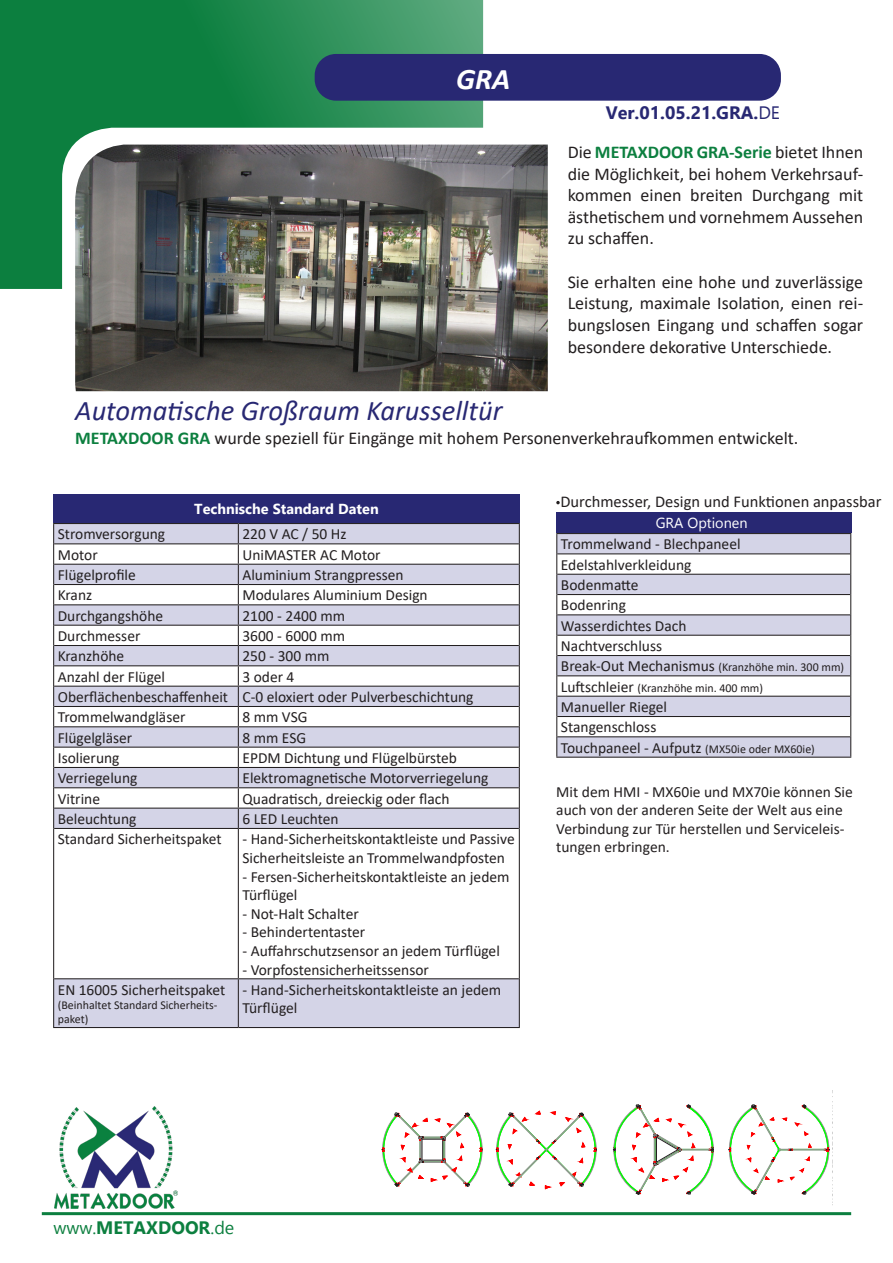
<style>
.page{position:relative;width:893px;height:1263px;background:#fff}
.page>*{position:absolute;margin:0;border:0;box-sizing:border-box;transform-origin:0 0}
.t1{font:italic 700 30px "Calibri";color:#fff}
.t2{font:italic 28.5px "Calibri";color:#282873}
.t3{font:18px/21.6px "Calibri";color:#231f20;text-align:justify}
.t4{font:700 18px "Gadugi";color:#282873}
.t5{font:700 18px "Gadugi";color:#0c7f3f}
.t6{font:16.5px "Calibri";color:#231f20}
.t7{font:15.6px/18.6px "Calibri";color:#231f20}
.t8{font:700 14.55px "Gadugi";color:#fff}
.t9{font:14.55px "Gadugi";color:#fff}
.t10{font:12px/14.4px "Calibri";color:#231f20}
.s1{font-weight:400}
.s2{font-weight:700;color:#0c7f3f}
.s3{font-size:12px}
.s4{font-size:15.6px}
</style>
<div class="page">
<svg style="left:0;top:0;width:483px;height:289px;background:#34945f"></svg>
<div style="left:315px;top:54px;width:466px;height:47px;background:#282873;border-radius:21px"></div>
<img style="left:75px;top:145px;width:473px;height:246px">
<svg style="left:54px;top:524px;width:465px;height:503px"></svg>
<hr style="left:53px;top:523px;width:185px;height:1px;background:#231f20">
<hr style="left:238px;top:523px;width:282px;height:1px;background:#231f20">
<hr style="left:54px;top:543px;width:184px;height:1px;background:#231f20">
<hr style="left:238px;top:543px;width:281px;height:1px;background:#231f20">
<hr style="left:54px;top:564px;width:184px;height:1px;background:#231f20">
<hr style="left:238px;top:564px;width:281px;height:1px;background:#231f20">
<hr style="left:54px;top:584px;width:184px;height:1px;background:#231f20">
<hr style="left:238px;top:584px;width:281px;height:1px;background:#231f20">
<hr style="left:54px;top:604px;width:184px;height:1px;background:#231f20">
<hr style="left:238px;top:604px;width:281px;height:1px;background:#231f20">
<hr style="left:54px;top:625px;width:184px;height:1px;background:#231f20">
<hr style="left:238px;top:625px;width:281px;height:1px;background:#231f20">
<hr style="left:54px;top:645px;width:184px;height:1px;background:#231f20">
<hr style="left:238px;top:645px;width:281px;height:1px;background:#231f20">
<hr style="left:54px;top:665px;width:184px;height:1px;background:#231f20">
<hr style="left:238px;top:665px;width:281px;height:1px;background:#231f20">
<hr style="left:54px;top:686px;width:184px;height:1px;background:#231f20">
<hr style="left:238px;top:686px;width:281px;height:1px;background:#231f20">
<hr style="left:54px;top:706px;width:184px;height:1px;background:#231f20">
<hr style="left:238px;top:706px;width:281px;height:1px;background:#231f20">
<hr style="left:54px;top:726px;width:184px;height:1px;background:#231f20">
<hr style="left:238px;top:726px;width:281px;height:1px;background:#231f20">
<hr style="left:54px;top:747px;width:184px;height:1px;background:#231f20">
<hr style="left:238px;top:747px;width:281px;height:1px;background:#231f20">
<hr style="left:54px;top:767px;width:184px;height:1px;background:#231f20">
<hr style="left:238px;top:767px;width:281px;height:1px;background:#231f20">
<hr style="left:54px;top:787px;width:184px;height:1px;background:#231f20">
<hr style="left:238px;top:787px;width:281px;height:1px;background:#231f20">
<hr style="left:54px;top:808px;width:184px;height:1px;background:#231f20">
<hr style="left:238px;top:808px;width:281px;height:1px;background:#231f20">
<hr style="left:54px;top:828px;width:184px;height:1px;background:#231f20">
<hr style="left:238px;top:828px;width:281px;height:1px;background:#231f20">
<hr style="left:54px;top:978px;width:184px;height:1px;background:#231f20">
<hr style="left:238px;top:978px;width:281px;height:1px;background:#231f20">
<hr style="left:53px;top:1027px;width:185px;height:1px;background:#231f20">
<hr style="left:238px;top:1027px;width:282px;height:1px;background:#231f20">
<svg style="left:53px;top:524px;width:1px;height:304px"></svg>
<svg style="left:238px;top:524px;width:1px;height:304px"></svg>
<svg style="left:519px;top:524px;width:1px;height:304px"></svg>
<hr style="left:53px;top:828px;width:1px;height:151px;background:#231f20">
<hr style="left:238px;top:829px;width:1px;height:149px;background:#231f20">
<hr style="left:519px;top:828px;width:1px;height:151px;background:#231f20">
<hr style="left:53px;top:979px;width:1px;height:48px;background:#231f20">
<hr style="left:238px;top:979px;width:1px;height:48px;background:#231f20">
<hr style="left:519px;top:979px;width:1px;height:48px;background:#231f20">
<div style="left:53px;top:494px;width:467px;height:29px;background:#282873"></div>
<svg style="left:729px;top:1104px;width:100px;height:91px"></svg>
<svg style="left:381px;top:1110px;width:216px;height:79px"></svg>
<svg style="left:613px;top:1104px;width:101px;height:91px"></svg>
<hr style="left:42px;top:1212px;width:809px;height:3px;background:#0c7f3f">
<img style="left:54px;top:1106px;width:123px;height:103px">
<svg style="left:557px;top:534px;width:293px;height:223px;fill:#d4d4e7"></svg>
<hr style="left:556px;top:533px;width:295px;height:1px;background:#231f20">
<hr style="left:557px;top:553px;width:293px;height:1px;background:#231f20">
<hr style="left:557px;top:574px;width:293px;height:1px;background:#231f20">
<hr style="left:557px;top:594px;width:293px;height:1px;background:#231f20">
<hr style="left:557px;top:614px;width:293px;height:1px;background:#231f20">
<hr style="left:557px;top:635px;width:293px;height:1px;background:#231f20">
<hr style="left:557px;top:655px;width:293px;height:1px;background:#231f20">
<hr style="left:557px;top:675px;width:293px;height:1px;background:#231f20">
<hr style="left:557px;top:696px;width:293px;height:1px;background:#231f20">
<hr style="left:557px;top:716px;width:293px;height:1px;background:#231f20">
<hr style="left:557px;top:736px;width:293px;height:1px;background:#231f20">
<hr style="left:556px;top:757px;width:295px;height:1px;background:#231f20">
<svg style="left:556px;top:534px;width:1px;height:223px"></svg>
<svg style="left:850px;top:534px;width:1px;height:223px"></svg>
<div style="left:556px;top:512px;width:295px;height:21px;background:#282873"></div>
<svg style="left:556px;top:501px;width:4px;height:3px"></svg>
<p class="t1" style="left:456px;top:57px;width:56px">GRA</p>
<p class="t4" style="left:606px;top:102px;width:176px">Ver.01.05.21.GRA.<span class="s1">DE</span></p>
<p class="t3" style="left:568px;top:141px;width:297px">Die <span class="s2">METAXDOOR GRA-Serie</span> bietet Ihnen die Möglichkeit, bei hohem Verkehrsauf&shy;kommen einen breiten Durchgang mit ästhetischem und vornehmem Aussehen zu schaffen.</p>
<p class="t3" style="left:568px;top:270px;width:297px">Sie erhalten eine hohe und zuverlässige Leistung, maximale Isolation, einen rei&shy;bungslosen Eingang und schaffen sogar besondere dekorative Unterschiede.</p>
<p class="t2" style="left:75px;top:391px;width:429px">Automatische Großraum Karusselltür</p>
<p class="t3" style="left:75px;top:426px;width:725px"><span class="s2">METAXDOOR GRA</span> wurde speziell für Eingänge mit hohem Personenverkehraufkommen entwickelt.</p>
<p class="t8" style="left:194px;top:500px;width:186px">Technische Standard Daten</p>
<p class="t7" style="left:58px;top:524px;width:109px">Stromversorgung</p>
<p class="t7" style="left:242px;top:524px;width:106px">220 V AC / 50 Hz</p>
<p class="t7" style="left:58px;top:545px;width:41px">Motor</p>
<p class="t7" style="left:242px;top:545px;width:140px">UniMASTER AC Motor</p>
<p class="t7" style="left:58px;top:565px;width:79px">Flügelprofile</p>
<p class="t7" style="left:242px;top:565px;width:163px">Aluminium Strangpressen</p>
<p class="t7" style="left:58px;top:585px;width:36px">Kranz</p>
<p class="t7" style="left:242px;top:585px;width:187px">Modulares Aluminium Design</p>
<p class="t7" style="left:58px;top:606px;width:107px">Durchgangshöhe</p>
<p class="t7" style="left:242px;top:606px;width:104px">2100 - 2400 mm</p>
<p class="t7" style="left:58px;top:626px;width:84px">Durchmesser</p>
<p class="t7" style="left:242px;top:626px;width:104px">3600 - 6000 mm</p>
<p class="t7" style="left:58px;top:646px;width:68px">Kranzhöhe</p>
<p class="t7" style="left:242px;top:646px;width:88px">250 - 300 mm</p>
<p class="t7" style="left:58px;top:667px;width:109px">Anzahl der Flügel</p>
<p class="t7" style="left:242px;top:667px;width:54px">3 oder 4</p>
<p class="t7" style="left:58px;top:687px;width:172px">Oberflächenbeschaffenheit</p>
<p class="t7" style="left:242px;top:687px;width:233px">C-0 eloxiert oder Pulverbeschichtung</p>
<p class="t7" style="left:58px;top:707px;width:129px">Trommelwandgläser</p>
<p class="t7" style="left:242px;top:707px;width:67px">8 mm VSG</p>
<p class="t7" style="left:58px;top:728px;width:76px">Flügelgläser</p>
<p class="t7" style="left:242px;top:728px;width:65px">8 mm ESG</p>
<p class="t7" style="left:58px;top:748px;width:63px">Isolierung</p>
<p class="t7" style="left:242px;top:748px;width:216px">EPDM Dichtung und Flügelbürsteb</p>
<p class="t7" style="left:58px;top:768px;width:81px">Verriegelung</p>
<p class="t7" style="left:242px;top:768px;width:247px">Elektromagnetische Motorverriegelung</p>
<p class="t7" style="left:58px;top:789px;width:44px">Vitrine</p>
<p class="t7" style="left:242px;top:789px;width:209px">Quadratisch, dreieckig oder flach</p>
<p class="t7" style="left:58px;top:809px;width:80px">Beleuchtung</p>
<p class="t7" style="left:242px;top:809px;width:98px">6 LED Leuchten</p>
<p class="t7" style="left:58px;top:829px;width:165px">Standard Sicherheitspaket</p>
<p class="t7" style="left:242px;top:829px;width:274px">- Hand-Sicherheitskontaktleiste und Passive<br>Sicherheitsleiste an Trommelwandpfosten</p>
<p class="t7" style="left:242px;top:867px;width:269px">- Fersen-Sicherheitskontaktleiste an jedem<br>Türflügel</p>
<p class="t7" style="left:242px;top:904px;width:118px">- Not-Halt Schalter</p>
<p class="t7" style="left:242px;top:922px;width:124px">- Behindertentaster</p>
<p class="t7" style="left:242px;top:941px;width:259px">- Auffahrschutzsensor an jedem Türflügel</p>
<p class="t7" style="left:242px;top:960px;width:188px">- Vorpfostensicherheitssensor</p>
<p class="t7" style="left:58px;top:980px;width:169px">EN 16005 Sicherheitspaket</p>
<p class="t10" style="left:58px;top:997px;width:161px">(Beinhaltet Standard Sicherheits&shy;paket)</p>
<p class="t7" style="left:242px;top:980px;width:260px">- Hand-Sicherheitskontaktleiste an jedem<br>Türflügel</p>
<p class="t6" style="left:560px;top:490px;width:323px">Durchmesser, Design und Funktionen anpassbar</p>
<p class="t9" style="left:656px;top:514px;width:93px">GRA Optionen</p>
<p class="t7" style="left:561px;top:534px;width:181px">Trommelwand - Blechpaneel</p>
<p class="t7" style="left:561px;top:555px;width:132px">Edelstahlverkleidung</p>
<p class="t7" style="left:561px;top:575px;width:79px">Bodenmatte</p>
<p class="t7" style="left:561px;top:595px;width:67px">Bodenring</p>
<p class="t7" style="left:561px;top:616px;width:127px">Wasserdichtes Dach</p>
<p class="t7" style="left:561px;top:636px;width:103px">Nachtverschluss</p>
<p class="t7" style="left:561px;top:656px;width:285px">Break-Out Mechanismus <span class="s3">(Kranzhöhe min. 300 mm)</span></p>
<p class="t10" style="left:561px;top:680px;width:204px"><span class="s4">Luftschleier</span> (Kranzhöhe min. 400 mm)</p>
<p class="t7" style="left:561px;top:697px;width:108px">Manueller Riegel</p>
<p class="t7" style="left:561px;top:717px;width:97px">Stangenschloss</p>
<p class="t7" style="left:561px;top:738px;width:255px">Touchpaneel - Aufputz <span class="s3">(MX50ie oder MX60ie)</span></p>
<p class="t7" style="left:556px;top:782px;width:298px">Mit dem HMI - MX60ie und MX70ie können Sie auch von der anderen Seite der Welt aus eine Verbindung zur Tür herstellen und Serviceleis&shy;tungen erbringen.</p>
<p class="t5" style="left:53px;top:1216px;width:182px"><span class="s1">www.</span>METAXDOOR<span class="s1">.de</span></p>
</div>
